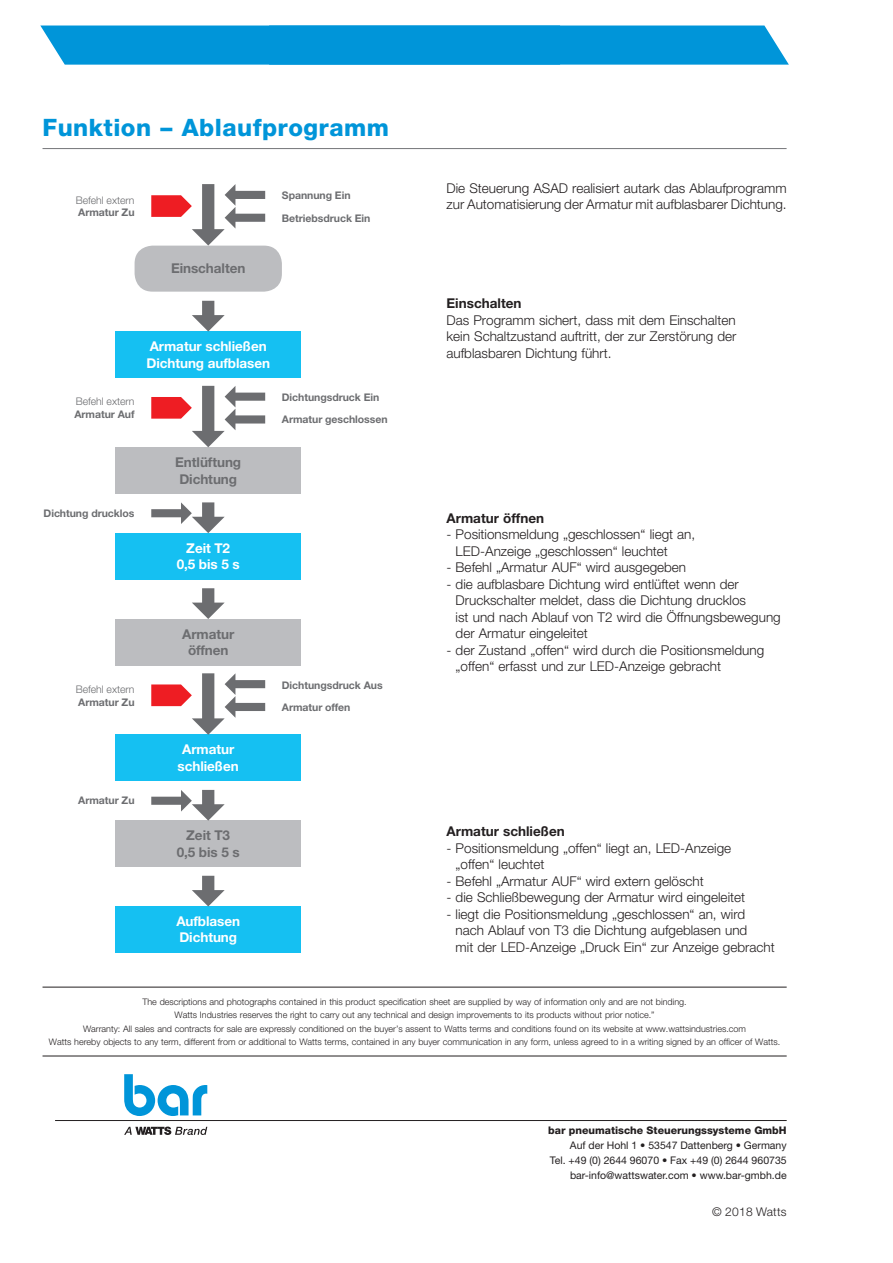
<style>
.page{position:relative;width:893px;height:1263px;background:#fff}
.page>*{position:absolute;margin:0;border:0;box-sizing:border-box;transform-origin:0 0}
.t1{font:800 24px "Helvetica Neue LT Std";letter-spacing:.02em;color:#0095d9}
.t2{font:300 13.5px/16.5px "Helvetica Neue LT Std";color:#231f20}
.t3{font:700 13.5px/16.2px "Helvetica Neue LT Std";letter-spacing:-.005em;color:#fff}
.t4{font:700 13.5px/16.2px "Helvetica Neue LT Std";letter-spacing:-.005em;color:#6c6d70;text-align:center}
.t5{font:700 13.5px "Helvetica Neue LT Std";color:#231f20}
.t6{font:300 12px "Helvetica Neue LT Std";letter-spacing:.02em;color:#231f20}
.t7{font:700 10.5px "Helvetica Neue LT Std";letter-spacing:-.005em;color:#6c6d70}
.t8{font:10.5px/15px "Helvetica Neue LT Std";color:#231f20;text-align:right}
.t9{font:800 10.5px "Helvetica Neue LT Std";color:#231f20}
.t10{font:300 10.5px "Helvetica Neue LT Std";letter-spacing:-.005em;color:#6c6d70}
.t11{font:300 9px/13.5px "Helvetica Neue LT Std";color:#231f20;text-align:center}
</style>
<div class="page">
<div style="left:40px;top:26px;width:749px;height:39px;background:#0095d9"></div>
<hr style="left:43px;top:148px;width:744px;height:1px;background:#757679">
<hr style="left:55px;top:1120px;width:732px;height:1px;background:#231f20">
<svg style="left:124px;top:1074px;width:83px;height:42px"></svg>
<svg style="left:124px;top:1126px;width:83px;height:9px"></svg>
<hr style="left:43px;top:987px;width:744px;height:1px;background:#231f20">
<hr style="left:43px;top:1056px;width:744px;height:1px;background:#231f20">
<div style="left:135px;top:246px;width:147px;height:46px;background:#bcbdc0;border-radius:18px"></div>
<div style="left:115px;top:331px;width:186px;height:46px;background:#15c0f2"></div>
<div style="left:115px;top:447px;width:186px;height:46px;background:#bcbdc0"></div>
<div style="left:115px;top:533px;width:186px;height:46px;background:#15c0f2"></div>
<div style="left:115px;top:735px;width:186px;height:46px;background:#15c0f2"></div>
<div style="left:115px;top:821px;width:186px;height:46px;background:#bcbdc0"></div>
<div style="left:115px;top:906px;width:186px;height:46px;background:#15c0f2"></div>
<div style="left:115px;top:619px;width:186px;height:46px;background:#bcbdc0"></div>
<svg style="left:192px;top:301px;width:33px;height:30px"></svg>
<svg style="left:192px;top:588px;width:33px;height:31px"></svg>
<svg style="left:192px;top:876px;width:33px;height:30px"></svg>
<svg style="left:151px;top:184px;width:114px;height:62px"></svg>
<svg style="left:151px;top:386px;width:114px;height:61px"></svg>
<svg style="left:151px;top:502px;width:74px;height:31px"></svg>
<svg style="left:151px;top:790px;width:74px;height:31px"></svg>
<svg style="left:151px;top:673px;width:114px;height:62px"></svg>
<h1 class="t1" style="left:43px;top:113px;width:348px">Funktion – Ablaufprogramm</h1>
<p class="t10" style="left:76px;top:193px;width:60px">Befehl extern</p>
<p class="t7" style="left:78px;top:206px;width:58px">Armatur Zu</p>
<p class="t4" style="left:171px;top:260px;width:76px">Einschalten</p>
<p class="t7" style="left:282px;top:189px;width:70px">Spannung Ein</p>
<p class="t7" style="left:282px;top:211px;width:90px">Betriebsdruck Ein</p>
<p class="t10" style="left:76px;top:395px;width:60px">Befehl extern</p>
<p class="t7" style="left:74px;top:407px;width:62px">Armatur Auf</p>
<p class="t3" style="left:146px;top:338px;width:125px">Armatur schließen<br>Dichtung aufblasen</p>
<p class="t7" style="left:282px;top:390px;width:99px">Dichtungsdruck Ein</p>
<p class="t7" style="left:282px;top:413px;width:107px">Armatur geschlossen</p>
<p class="t7" style="left:44px;top:506px;width:92px">Dichtung drucklos</p>
<p class="t4" style="left:175px;top:454px;width:67px">Entlüftung<br>Dichtung</p>
<p class="t3" style="left:177px;top:540px;width:65px;text-align:center">Zeit T2<br>0,5 bis 5 s</p>
<p class="t10" style="left:76px;top:683px;width:60px">Befehl extern</p>
<p class="t7" style="left:78px;top:696px;width:58px">Armatur Zu</p>
<p class="t7" style="left:78px;top:793px;width:58px">Armatur Zu</p>
<p class="t4" style="left:182px;top:625px;width:54px">Armatur öffnen</p>
<p class="t3" style="left:178px;top:741px;width:63px;text-align:center">Armatur schließen</p>
<p class="t4" style="left:177px;top:827px;width:65px">Zeit T3<br>0,5 bis 5 s</p>
<p class="t7" style="left:282px;top:678px;width:102px">Dichtungsdruck Aus</p>
<p class="t7" style="left:282px;top:701px;width:70px">Armatur offen</p>
<p class="t3" style="left:176px;top:913px;width:65px">Aufblasen<br>Dichtung</p>
<p class="t2" style="left:446px;top:179px;width:342px">Die Steuerung ASAD realisiert autark das Ablaufprogramm zur Automatisierung der Armatur mit aufblasbarer Dichtung.</p>
<p class="t5" style="left:446px;top:295px;width:76px">Einschalten</p>
<p class="t2" style="left:446px;top:311px;width:291px;text-align:justify">Das Programm sichert, dass mit dem Einschalten kein Schaltzustand auftritt, der zur Zerstörung der aufblasbaren Dichtung führt.</p>
<p class="t5" style="left:446px;top:510px;width:99px">Armatur öffnen</p>
<p class="t2" style="left:456px;top:526px;width:241px;text-indent:-9px">- Positionsmeldung „geschlossen“ liegt an,<br>LED-Anzeige „geschlossen“ leuchtet</p>
<p class="t2" style="left:446px;top:559px;width:241px">- Befehl „Armatur AUF“ wird ausgegeben</p>
<p class="t2" style="left:456px;top:575px;width:327px;text-indent:-9px">- die aufblasbare Dichtung wird entlüftet wenn der Druckschalter meldet, dass die Dichtung drucklos<br>ist und nach Ablauf von T2 wird die Öffnungsbewegung der Armatur eingeleitet</p>
<p class="t2" style="left:456px;top:641px;width:310px;text-indent:-9px">- der Zustand „offen“ wird durch die Positionsmeldung „offen“ erfasst und zur LED-Anzeige gebracht</p>
<p class="t5" style="left:446px;top:823px;width:120px">Armatur schließen</p>
<p class="t2" style="left:456px;top:839px;width:277px;text-indent:-9px">- Positionsmeldung „offen“ liegt an, LED-Anzeige „offen“ leuchtet</p>
<p class="t2" style="left:446px;top:872px;width:259px">- Befehl „Armatur AUF“ wird extern gelöscht</p>
<p class="t2" style="left:446px;top:889px;width:300px">- die Schließbewegung der Armatur wird eingeleitet</p>
<p class="t2" style="left:456px;top:905px;width:320px;text-indent:-9px">- liegt die Positionsmeldung „geschlossen“ an, wird nach Ablauf von T3 die Dichtung aufgeblasen und<br>mit der LED-Anzeige „Druck Ein“ zur Anzeige gebracht</p>
<p class="t11" style="left:49px;top:994px;width:733px">The descriptions and photographs contained in this product specification sheet are supplied by way of information only and are not binding.<br>Watts Industries reserves the right to carry out any technical and design improvements to its products without prior notice.”<br>Warranty: All sales and contracts for sale are expressly conditioned on the buyer’s assent to Watts terms and conditions found on its website at www.wattsindustries.com<br>Watts hereby objects to any term, different from or additional to Watts terms, contained in any buyer communication in any form, unless agreed to in a writing signed by an officer of Watts.</p>
<p class="t9" style="left:548px;top:1124px;width:240px">bar pneumatische Steuerungssysteme GmbH</p>
<p class="t8" style="left:550px;top:1138px;width:238px">Auf der Hohl 1 • 53547 Dattenberg • Germany<br>Tel. +49 (0) 2644 96070 • Fax +49 (0) 2644 960735 bar-info@wattswater.com • www.bar-gmbh.de</p>
<p class="t6" style="left:712px;top:1205px;width:76px">© 2018 Watts</p>
</div>
